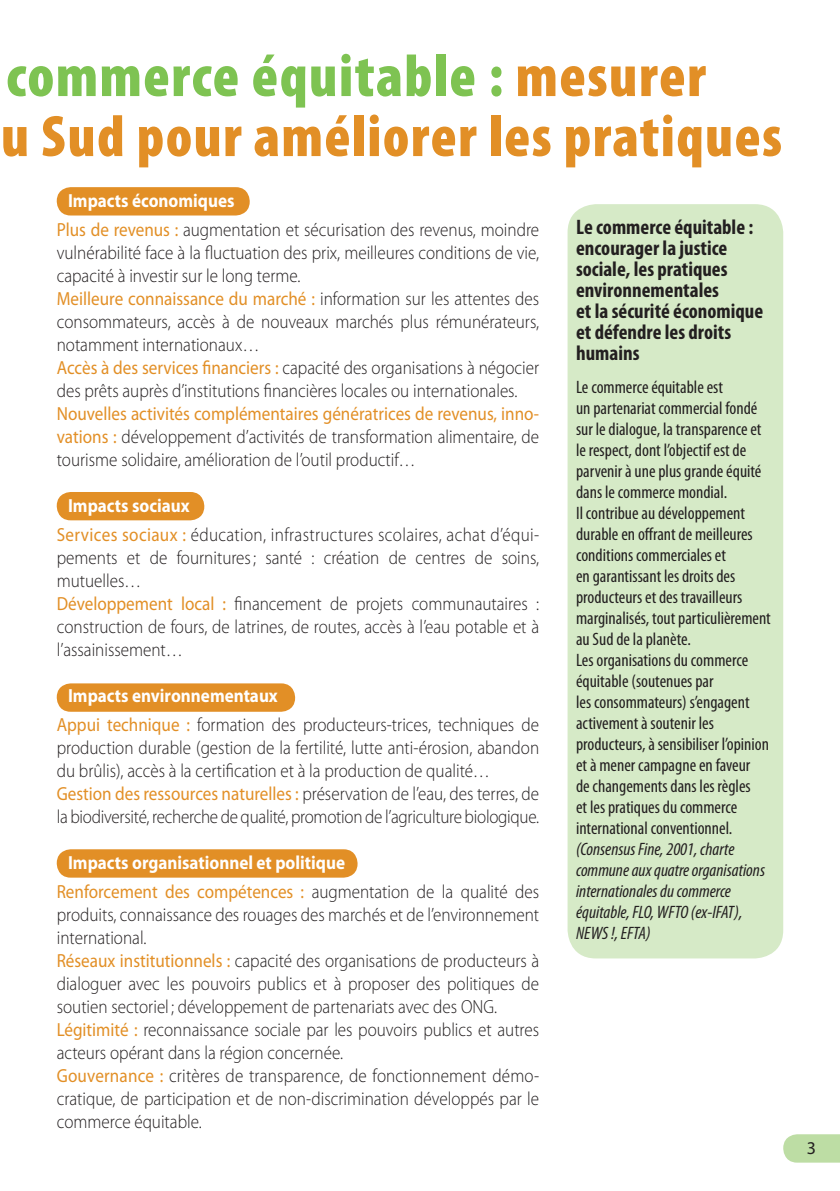
<style>
.page{position:relative;width:840px;height:1191px;background:#fff}
.page>*{position:absolute;margin:0;border:0;box-sizing:border-box;transform-origin:0 0}
.t1{font:900 condensed 60px "Myriad Pro";letter-spacing:.02em;color:#7ec352}
.t2{font:900 condensed 59px "Myriad Pro";letter-spacing:.02em;color:#e28f26}
.t3{font:700 condensed 21px/21px "Myriad Pro";color:#231f20}
.t4{font:300 19px/23px "Myriad Pro";color:#231f20;scale:.9 1}
.t5{font:700 19px/29px "Myriad Pro";color:#fff;scale:.9 1}
.t6{font:300 19px/29px "Myriad Pro";letter-spacing:.02em;color:#231f20;scale:.9 1}
.t7{font:condensed 18px/21px "Myriad Pro";color:#231f20}
.t8{font:italic condensed 18px/21px "Myriad Pro";color:#231f20}
.t9{font:18px "Myriad Pro";color:#231f20}
.s1{color:#e28f26}
.s2{font-weight:700;color:#fff}
.s3{font-weight:400;color:#e28f26}
.s4{font-weight:300;color:#231f20}
</style>
<div class="page">
<svg style="left:783px;top:1134px;width:56px;height:28px;background:#c0dfa9"></svg>
<div style="left:567px;top:204px;width:215px;height:754px;background:#d6eac7;border-radius:28px"></div>
<div style="left:57px;top:187px;width:192px;height:28px;background:#e28f26;border-radius:14px"></div>
<div style="left:57px;top:492px;width:147px;height:28px;background:#e28f26;border-radius:14px"></div>
<div style="left:57px;top:683px;width:238px;height:28px;background:#e28f26;border-radius:14px"></div>
<div style="left:57px;top:849px;width:300px;height:28px;background:#e28f26;border-radius:14px"></div>
<h1 class="t1" style="left:6px;top:57px;width:701px">commerce équitable : <span class="s1">mesurer</span></h1>
<h2 class="t2" style="left:1px;top:117px;width:782px">u Sud pour améliorer les pratiques</h2>
<p class="t4" style="left:57px;top:187px;width:537px;line-height:29px;text-indent:11px"><span class="s2">Impacts économiques<br></span><span class="s3">Plus de revenus :</span> augmentation et sécurisation des revenus, moindre</p>
<p class="t4" style="left:57px;top:242px;width:537px">vulnérabilité face à la fluctuation des prix, meilleures conditions de vie, capacité à investir sur le long terme.<br><span class="s3">Meilleure connaissance du marché :</span> information sur les attentes des consommateurs, accès à de nouveaux marchés plus rémunérateurs, notamment internationaux…<br><span class="s3">Accès à des services financiers :</span> capacité des organisations à négocier des prêts auprès d’institutions financières locales ou internationales.</p>
<p class="t4" style="left:57px;top:403px;width:537px;text-align:justify"><span class="s3">Nouvelles activités complémentaires génératrices de revenus, inno&shy;vations :</span> développement d’activités de transformation alimentaire, de tourisme solidaire, amélioration de l’outil productif…</p>
<p class="t6" style="left:57px;top:492px;width:537px;text-indent:11px"><span class="s2">Impacts sociaux<br></span><span class="s3">Services sociaux :</span> éducation, infrastructures scolaires, achat d’équi-</p>
<p class="t4" style="left:57px;top:547px;width:537px">pements et de fournitures ; santé : création de centres de soins, mutuelles…<br><span class="s3">Développement local :</span> financement de projets communautaires : construction de fours, de latrines, de routes, accès à l’eau potable et à l’assainissement…</p>
<p class="t4" style="left:57px;top:682px;width:537px;line-height:29px;text-indent:11px"><span class="s2">Impacts environnementaux<br></span><span class="s3">Appui technique :</span> formation des producteurs-trices, techniques de</p>
<p class="t4" style="left:57px;top:737px;width:537px">production durable (gestion de la fertilité, lutte anti-érosion, abandon du brûlis), accès à la certification et à la production de qualité… <span class="s3">Gestion des ressources naturelles :</span> préservation de l’eau, des terres, de la biodiversité, recherche de qualité, promotion de l’agriculture biologique.</p>
<p class="t5" style="left:57px;top:849px;width:537px;text-indent:11px">Impacts organisationnel et politique<br><span class="s3">Renforcement des compétences :</span> <span class="s4">augmentation de la qualité des</span></p>
<p class="t4" style="left:57px;top:904px;width:537px">produits, connaissance des rouages des marchés et de l’environnement international.<br><span class="s3">Réseaux institutionnels :</span> capacité des organisations de producteurs à dialoguer avec les pouvoirs publics et à proposer des politiques de soutien sectoriel ; développement de partenariats avec des ONG.<br><span class="s3">Légitimité :</span> reconnaissance sociale par les pouvoirs publics et autres acteurs opérant dans la région concernée.<br><span class="s3">Gouvernance :</span> critères de transparence, de fonctionnement démo&shy;cratique, de participation et de non-discrimination développés par le commerce équitable.</p>
<p class="t3" style="left:575px;top:218px;width:189px">Le commerce équitable : encourager la justice sociale, les pratiques environnementales<br>et la sécurité économique et défendre les droits humains</p>
<p class="t7" style="left:575px;top:378px;width:196px">Le commerce équitable est<br>un partenariat commercial fondé sur le dialogue, la transparence et le respect, dont l’objectif est de parvenir à une plus grande équité dans le commerce mondial.<br>Il contribue au développement durable en offrant de meilleures conditions commerciales et<br>en garantissant les droits des producteurs et des travailleurs marginalisés, tout particulièrement au Sud de la planète.<br>Les organisations du commerce équitable (soutenues par<br>les consommateurs) s’engagent activement à soutenir les producteurs, à sensibiliser l’opinion et à mener campagne en faveur<br>de changements dans les règles<br>et les pratiques du commerce international conventionnel.</p>
<p class="t8" style="left:575px;top:840px;width:190px">(Consensus Fine, 2001, charte commune aux quatre organisations internationales du commerce équitable, FLO, WFTO (ex-IFAT),<br>NEWS !, EFTA)</p>
<p class="t9" style="left:806px;top:1141px;width:11px">3</p>
</div>
